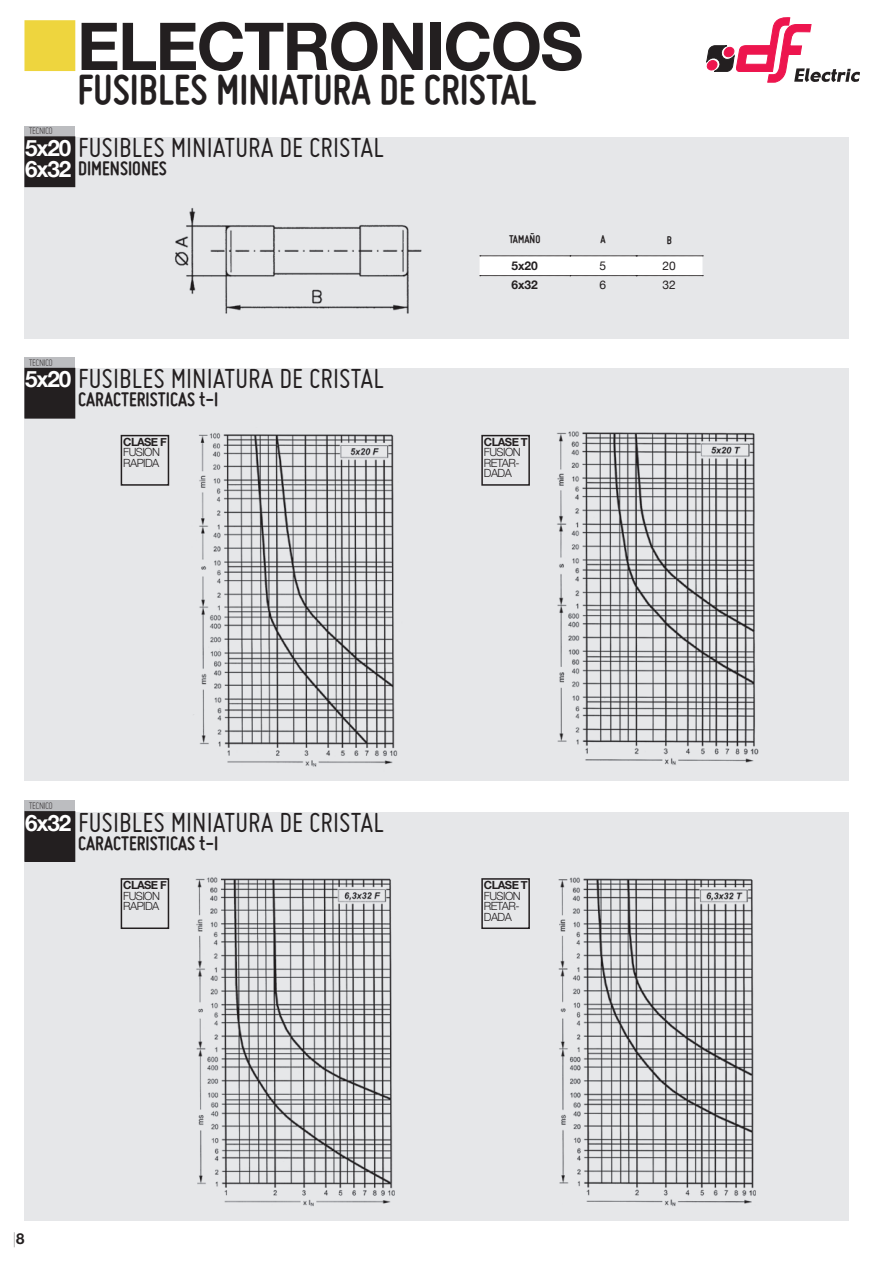
<style>
.page{position:relative;width:893px;height:1263px;background:#fff}
.page>*{position:absolute;margin:0;border:0;box-sizing:border-box;transform-origin:0 0}
.t1{font:700 66px "Helvetica Neue";letter-spacing:-.025em;color:#231f20}
.t2{font:700 45px "Miso";color:#231f20}
.t3{font:30px "Miso";color:#231f20}
.t4{font:700 22.5px "Helvetica Neue";letter-spacing:-.05em;color:#fff}
.t5{font:700 21px "Miso";color:#231f20}
.t6{font:200 15px "Helvetica Neue";color:#231f20}
.t7{font:700 12px "Miso";color:#231f20}
.t8{font:700 12px "Helvetica Neue";color:#231f20}
.t9{font:12px "Helvetica Neue";color:#231f20}
.t10{font:300 11.25px/10.5px "Helvetica Neue";letter-spacing:-.05em;color:#231f20}
.t11{font:700 11.25px "Helvetica Neue";letter-spacing:-.05em;color:#231f20}
.t12{font:300 10.5px "Miso";letter-spacing:-.05em;color:#231f20}
.s1{font-family:"Helvetica Neue";font-size:22.5px;color:#fff}
.s2{font-weight:700}
</style>
<div class="page">
<div style="left:24px;top:20px;width:51px;height:51px;background:#eed53e;border:2px solid #eed53e"></div>
<svg style="left:706px;top:17px;width:154px;height:66px"></svg>
<div style="left:24px;top:369px;width:825px;height:412px;background:#e6e7e9"></div>
<img style="left:193px;top:433px;width:205px;height:334px">
<img style="left:557px;top:431px;width:202px;height:334px">
<div style="left:24px;top:812px;width:825px;height:408px;background:#e6e7e9"></div>
<img style="left:196px;top:877px;width:199px;height:329px">
<img style="left:558px;top:877px;width:197px;height:329px">
<div style="left:24px;top:137px;width:825px;height:202px;background:#e6e7e9"></div>
<img style="left:175px;top:208px;width:247px;height:106px">
<div style="left:24px;top:357px;width:51px;height:61px;background:#bcbdc0"></div>
<div style="left:24px;top:800px;width:51px;height:61px;background:#bcbdc0"></div>
<div style="left:24px;top:126px;width:51px;height:60px;background:#bcbdc0"></div>
<div style="left:121px;top:435px;width:48px;height:51px;border:2px solid #231f20"></div>
<div style="left:481px;top:435px;width:49px;height:51px;border:2px solid #231f20"></div>
<div style="left:121px;top:878px;width:48px;height:51px;border:2px solid #231f20"></div>
<div style="left:481px;top:878px;width:49px;height:51px;border:2px solid #231f20"></div>
<svg style="left:480px;top:256px;width:223px;height:20px"></svg>
<div style="left:25px;top:137px;width:50px;height:49px;background:#231f20"></div>
<div style="left:24px;top:136px;width:51px;height:51px;border:2px solid #231f20"></div>
<div style="left:25px;top:369px;width:50px;height:49px;background:#231f20"></div>
<div style="left:24px;top:368px;width:51px;height:51px;border:2px solid #231f20"></div>
<div style="left:25px;top:812px;width:50px;height:49px;background:#231f20"></div>
<div style="left:24px;top:811px;width:51px;height:51px;border:2px solid #231f20"></div>
<h1 class="t1" style="left:77px;top:-5px;width:508px">ELECTRONICOS</h1>
<p class="t12" style="left:29px;top:125px;width:26px">TECNICO</p>
<h2 class="t2" style="left:77px;top:64px;width:460px">FUSIBLES MINIATURA DE CRISTAL</h2>
<p class="t3" style="left:78px;top:131px;width:307px">FUSIBLES MINIATURA DE CRISTAL</p>
<p class="t5" style="left:25px;top:156px;width:143px"><span class="s1">6x32</span> DIMENSIONES</p>
<p class="t4" style="left:25px;top:130px;width:48px">5x20</p>
<p class="t12" style="left:29px;top:357px;width:26px">TECNICO</p>
<p class="t3" style="left:78px;top:362px;width:307px">FUSIBLES MINIATURA DE CRISTAL</p>
<p class="t5" style="left:78px;top:388px;width:142px">CARACTERISTICAS t-I</p>
<p class="t4" style="left:25px;top:362px;width:48px">5x20</p>
<p class="t11" style="left:123px;top:433px;width:45px">CLASE F</p>
<p class="t10" style="left:123px;top:447px;width:38px">FUSION<br>RAPIDA</p>
<p class="t7" style="left:509px;top:232px;width:33px">TAMAÑO</p>
<p class="t7" style="left:600px;top:232px;width:7px">A</p>
<p class="t7" style="left:667px;top:234px;width:7px">B</p>
<p class="t8" style="left:511px;top:256px;width:28px">5x20</p>
<p class="t9" style="left:600px;top:257px;width:8px">5</p>
<p class="t9" style="left:663px;top:257px;width:15px">20</p>
<p class="t8" style="left:511px;top:275px;width:28px">6x32</p>
<p class="t9" style="left:600px;top:276px;width:8px">6</p>
<p class="t9" style="left:663px;top:276px;width:15px">32</p>
<p class="t11" style="left:484px;top:433px;width:45px">CLASE T</p>
<p class="t10" style="left:484px;top:447px;width:38px;text-align:justify">FUSION RETAR-DADA</p>
<p class="t12" style="left:29px;top:800px;width:26px">TECNICO</p>
<p class="t3" style="left:78px;top:805px;width:307px">FUSIBLES MINIATURA DE CRISTAL</p>
<p class="t5" style="left:78px;top:831px;width:142px">CARACTERISTICAS t-I</p>
<p class="t4" style="left:25px;top:805px;width:48px">6x32</p>
<p class="t11" style="left:123px;top:876px;width:45px">CLASE F</p>
<p class="t10" style="left:123px;top:890px;width:38px">FUSION<br>RAPIDA</p>
<p class="t11" style="left:484px;top:876px;width:45px">CLASE T</p>
<p class="t10" style="left:484px;top:890px;width:38px;text-align:justify">FUSION RETAR-DADA</p>
<p class="t6" style="left:13px;top:1227px;width:13px">|<span class="s2">8</span></p>
</div>
